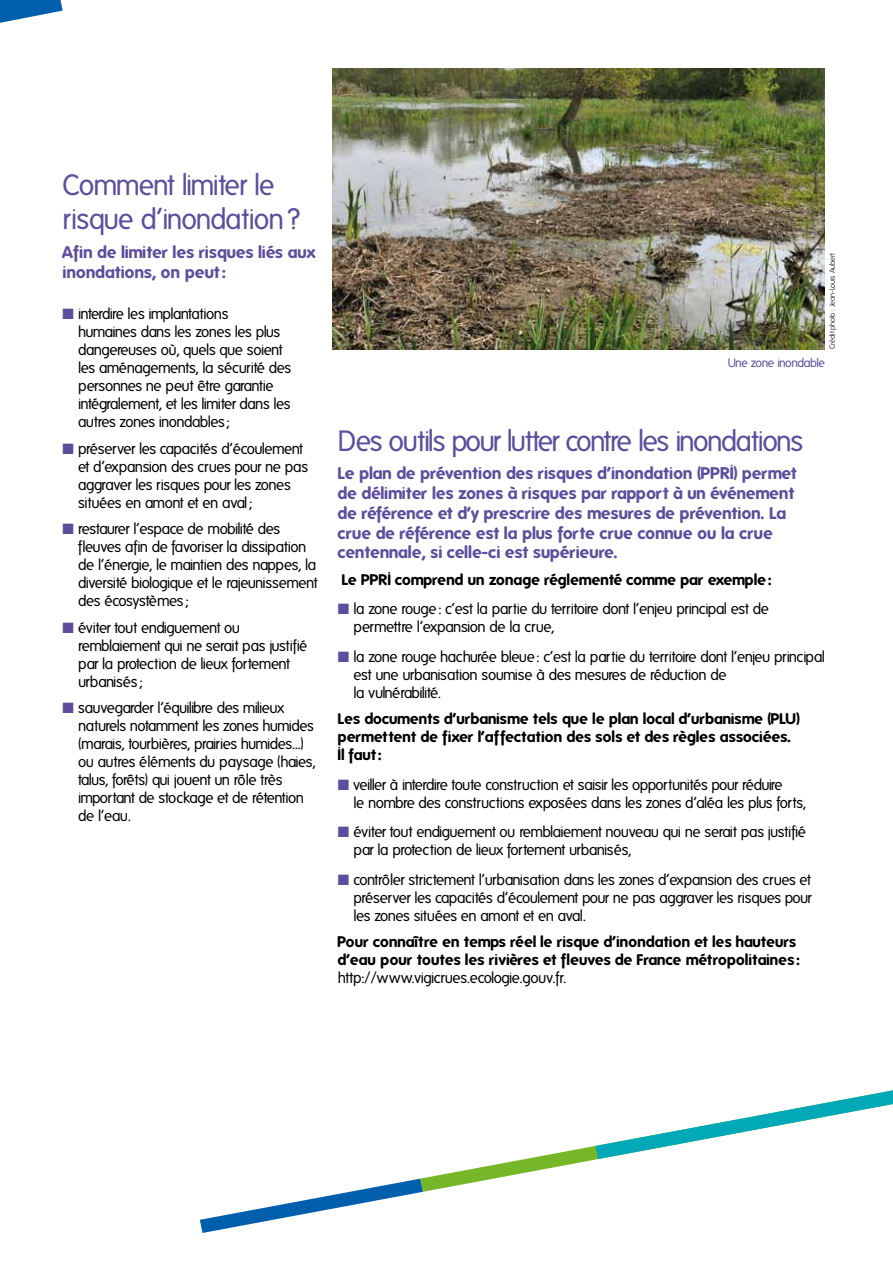
<style>
.page{position:relative;width:893px;height:1263px;background:#fff}
.page>*{position:absolute;margin:0;border:0;box-sizing:border-box;transform-origin:0 0}
.t1{font:28.5px/34.2px "Folks";letter-spacing:-.045em;color:#5d4d9c}
.t2{font:700 16.5px/19.8px "Folks";color:#5d4d9c}
.t3{font:15px/18px "Folks";letter-spacing:-.035em;color:#000}
.t4{font:700 15px/18px "Folks";color:#000}
.t5{font:12px "Folks";letter-spacing:-.035em;color:#5d4d9c}
.t6{font:300 7.5px "Folks";letter-spacing:-.035em;color:#000}
.s1{color:#5d4d9c}
</style>
<div class="page">
<svg style="left:0;top:0;width:63px;height:23px"></svg>
<svg style="left:423px;top:1146px;width:176px;height:46px"></svg>
<svg style="left:200px;top:1178px;width:223px;height:55px"></svg>
<svg style="left:595px;top:1090px;width:298px;height:69px"></svg>
<img style="left:332px;top:68px;width:493px;height:281px">
<h1 class="t1" style="left:63px;top:169px;width:240px">Comment limiter le risque d’inondation ?</h1>
<p class="t2" style="left:63px;top:242px;width:255px">Afin de limiter les risques liés aux inondations, on peut:</p>
<p class="t3" style="left:78px;top:305px;width:214px;text-indent:-16px"><span class="s1">■</span> interdire les implantations<br>humaines dans les zones les plus dangereuses où, quels que soient les aménagements, la sécurité des personnes ne peut être garantie intégralement, et les limiter dans les autres zones inondables ;</p>
<p class="t3" style="left:78px;top:440px;width:231px;text-indent:-16px"><span class="s1">■</span> préserver les capacités d’écoulement et d’expansion des crues pour ne pas aggraver les risques pour les zones situées en amont et en aval ;</p>
<p class="t3" style="left:78px;top:520px;width:241px;text-indent:-16px"><span class="s1">■</span> restaurer l’espace de mobilité des fleuves afin de favoriser la dissipation de l’énergie, le maintien des nappes, la diversité biologique et le rajeunissement des écosystèmes ;</p>
<p class="t3" style="left:78px;top:619px;width:231px;text-indent:-16px"><span class="s1">■</span> éviter tout endiguement ou remblaiement qui ne serait pas justifié par la protection de lieux fortement urbanisés ;</p>
<p class="t3" style="left:78px;top:699px;width:239px;text-indent:-16px"><span class="s1">■</span> sauvegarder l’équilibre des milieux naturels notamment les zones humides (marais, tourbières, prairies humides…) ou autres éléments du paysage (haies, talus, forêts) qui jouent un rôle très important de stockage et de rétention de l’eau.</p>
<p class="t6" style="left:828px;top:349px;width:98px;rotate:-90deg">Crédit photo : Jean-Louis Aubert</p>
<p class="t5" style="left:728px;top:356px;width:99px">Une zone inondable</p>
<h1 class="t1" style="left:338px;top:424px;width:467px">Des outils pour lutter contre les inondations</h1>
<p class="t2" style="left:338px;top:463px;width:460px">Le plan de prévention des risques d’inondation (PPRI) permet de délimiter les zones à risques par rapport à un événement de référence et d’y prescrire des mesures de prévention. La crue de référence est la plus forte crue connue ou la crue centennale, si celle-ci est supérieure.</p>
<p class="t4" style="left:342px;top:571px;width:431px">Le PPRI comprend un zonage réglementé comme par exemple:</p>
<p class="t3" style="left:354px;top:600px;width:417px;text-indent:-16px"><span class="s1">■</span> la zone rouge : c’est la partie du territoire dont l’enjeu principal est de permettre l’expansion de la crue,</p>
<p class="t3" style="left:354px;top:648px;width:473px;text-indent:-16px"><span class="s1">■</span> la zone rouge hachurée bleue : c’est la partie du territoire dont l’enjeu principal est une urbanisation soumise à des mesures de réduction de<br>la vulnérabilité.</p>
<p class="t4" style="left:338px;top:710px;width:463px">Les documents d’urbanisme tels que le plan local d’urbanisme (PLU) permettent de fixer l’affectation des sols et des règles associées.<br>Il faut:</p>
<p class="t3" style="left:354px;top:776px;width:454px;text-indent:-16px"><span class="s1">■</span> veiller à interdire toute construction et saisir les opportunités pour réduire<br>le nombre des constructions exposées dans les zones d’aléa les plus forts,</p>
<p class="t3" style="left:354px;top:823px;width:454px;text-indent:-16px"><span class="s1">■</span> éviter tout endiguement ou remblaiement nouveau qui ne serait pas justifié par la protection de lieux fortement urbanisés,</p>
<p class="t3" style="left:354px;top:871px;width:460px;text-align:justify;text-indent:-16px"><span class="s1">■</span> contrôler strictement l’urbanisation dans les zones d’expansion des crues et préserver les capacités d’écoulement pour ne pas aggraver les risques pour les zones situées en amont et en aval.</p>
<p class="t4" style="left:338px;top:933px;width:463px">Pour connaître en temps réel le risque d’inondation et les hauteurs d’eau pour toutes les rivières et fleuves de France métropolitaines :</p>
<p class="t3" style="left:338px;top:969px;width:230px">http://www.vigicrues.ecologie.gouv.fr.</p>
</div>
